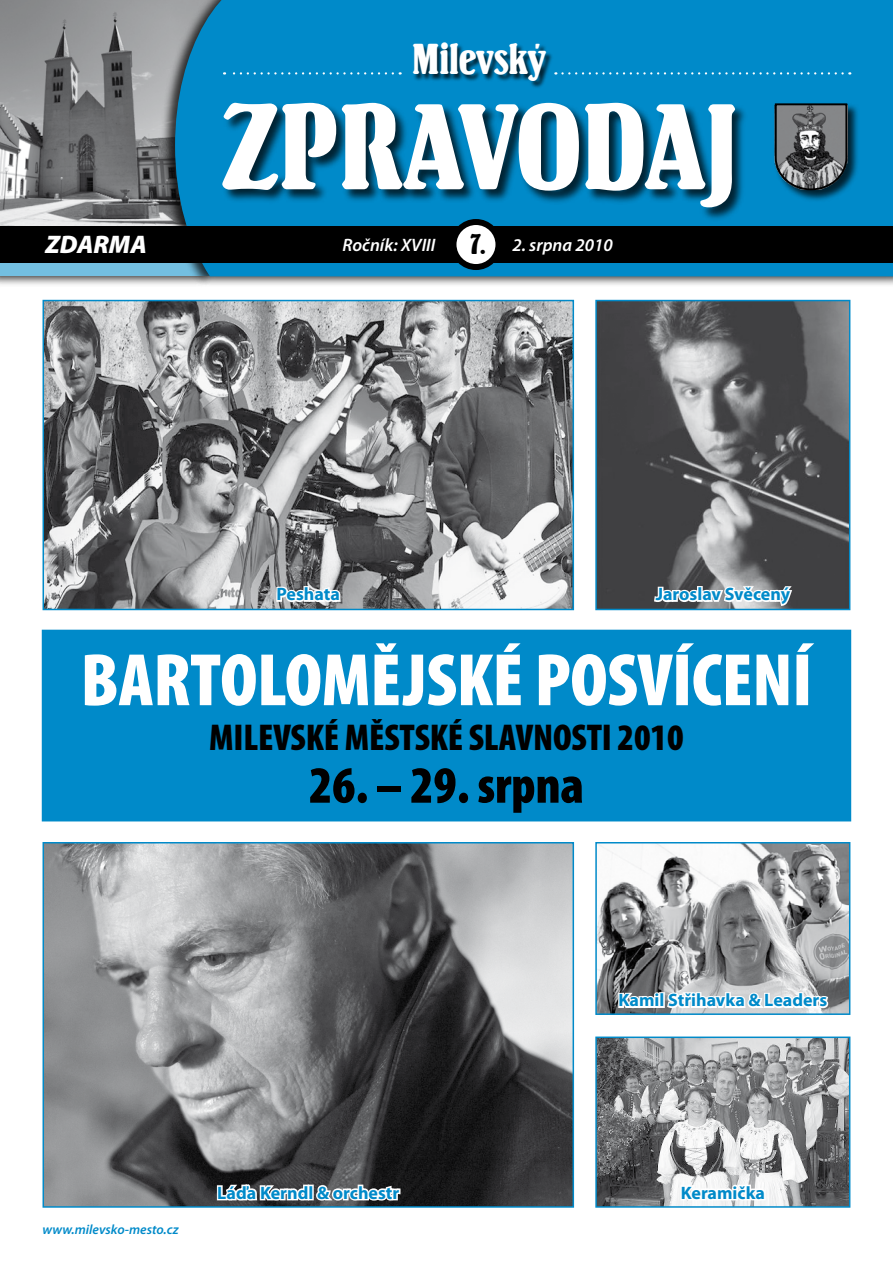
<style>
.page{position:relative;width:893px;height:1263px;background:#fff}
.page>*{position:absolute;margin:0;border:0;box-sizing:border-box;transform-origin:0 0}
.t1{font:127.5px "Springfield DEE";color:#fff}
.t2{font:900 condensed 75px "Myriad Pro";letter-spacing:-.005em;color:#fff}
.t3{font:900 condensed 52.5px "Myriad Pro";letter-spacing:-.005em;color:#000}
.t4{font:45px "Springfield DEE";color:#fff}
.t5{font:900 condensed 37.5px "Myriad Pro";letter-spacing:-.005em;color:#000}
.t6{font:italic 900 25.5px "Myriad Pro";color:#fff}
.t7{font:700 18px "Myriad Pro";color:#008ac9}
.t8{font:italic 600 18px "Myriad Pro";color:#fff}
.t9{font:italic 600 13.5px "Myriad Pro";color:#008ac9}
.s1{font-family:"Springfield DEE";font-weight:400;font-style:normal;font-size:30px;color:#000}
</style>
<div class="page">
<div style="left:0;top:205px;width:214px;height:83px;background:#000;opacity:.75"></div>
<div style="left:0;top:212px;width:211px;height:64px;background:#73bfe1"></div>
<img style="left:0;top:0;width:160px;height:226px">
<div style="left:160px;top:0;width:733px;height:287px;background:#000;opacity:.75"></div>
<div style="left:175px;top:0;width:718px;height:276px;background:#008ac9"></div>
<div style="left:0;top:226px;width:893px;height:37px;background:#000"></div>
<div style="left:221px;top:101px;width:528px;height:121px;background:#000;opacity:.75"></div>
<div style="left:774px;top:102px;width:86px;height:101px;background:#000;opacity:.75"></div>
<svg style="left:774px;top:102px;width:74px;height:89px;background:#616c72"></svg>
<svg style="left:224px;top:72px;width:169px;height:3px"></svg>
<svg style="left:555px;top:72px;width:288px;height:3px"></svg>
<div style="left:413px;top:43px;width:140px;height:46px;background:#000;opacity:.75"></div>
<div style="left:453px;top:222px;width:45px;height:45px;background:#fff;border-radius:50%"></div>
<div style="left:450px;top:219px;width:51px;height:51px;border:6px solid #000;border-radius:50%"></div>
<div style="left:43px;top:630px;width:807px;height:191px;background:#008ac9"></div>
<img style="left:598px;top:845px;width:249px;height:167px">
<div style="left:595px;top:842px;width:255px;height:173px;border:2px solid #008ac9"></div>
<img style="left:598px;top:303px;width:249px;height:304px">
<div style="left:595px;top:300px;width:255px;height:310px;border:2px solid #008ac9"></div>
<img style="left:46px;top:845px;width:525px;height:360px">
<div style="left:43px;top:842px;width:531px;height:366px;border:2px solid #008ac9"></div>
<img style="left:598px;top:1039px;width:249px;height:166px">
<div style="left:595px;top:1036px;width:255px;height:172px;border:2px solid #008ac9"></div>
<img style="left:46px;top:303px;width:525px;height:304px">
<div style="left:43px;top:300px;width:531px;height:310px;border:2px solid #008ac9"></div>
<svg style="left:617px;top:943px;width:213px;height:166px"></svg>
<svg style="left:679px;top:1165px;width:89px;height:43px"></svg>
<svg style="left:652px;top:566px;width:143px;height:64px"></svg>
<svg style="left:215px;top:1135px;width:187px;height:73px;background:#676a6c"></svg>
<svg style="left:275px;top:566px;width:68px;height:38px"></svg>
<h3 class="t4" style="left:412px;top:36px;width:135px">MILEVSKÝ</h3>
<h1 class="t1" style="left:221px;top:81px;width:519px">ZPRAVODAJ</h1>
<h3 class="t6" style="left:45px;top:227px;width:103px">ZDARMA</h3>
<p class="t8" style="left:343px;top:233px;width:94px">Ročník: XVIII</p>
<p class="t8" style="left:469px;top:233px;width:145px"><span class="s1">7.</span> 2. srpna 2010</p>
<p class="t7" style="left:277px;top:582px;width:65px">Peshata</p>
<p class="t7" style="left:656px;top:582px;width:136px">Jaroslav Svěcený</p>
<h2 class="t2" style="left:81px;top:632px;width:733px">BARTOLOMĚJSKÉ POSVÍCENÍ</h2>
<h3 class="t5" style="left:209px;top:714px;width:476px">MILEVSKÉ MĚSTSKÉ SLAVNOSTI 2010</h3>
<h3 class="t3" style="left:309px;top:751px;width:276px">26. – 29. srpna</h3>
<p class="t9" style="left:43px;top:1221px;width:138px">www.milevsko-mesto.cz</p>
<p class="t7" style="left:217px;top:1181px;width:184px">Láďa Kerndl &amp; orchestr</p>
<p class="t7" style="left:618px;top:989px;width:210px">Kamil Střihavka &amp; Leaders</p>
<p class="t7" style="left:681px;top:1181px;width:86px">Keramička</p>
</div>
